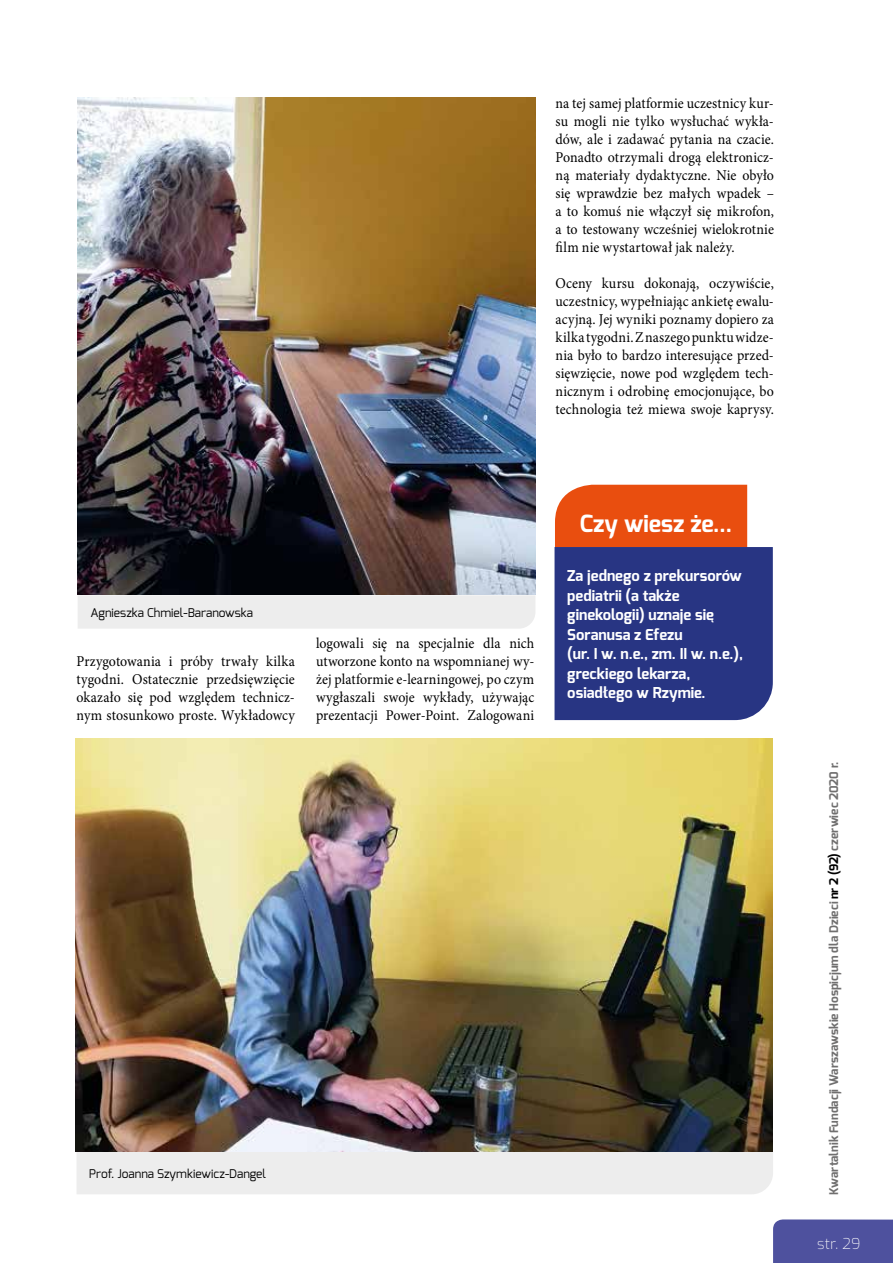
<style>
.page{position:relative;width:893px;height:1263px;background:#fff}
.page>*{position:absolute;margin:0;border:0;box-sizing:border-box;transform-origin:0 0}
.t1{font:700 23.7px "Exo";color:#fff}
.t2{font:15px/18px "Minion Pro";letter-spacing:.005em;color:#000;text-align:justify;scale:.93 1}
.t3{font:700 15px/19.5px "Exo";color:#fff}
.t4{font:200 15px "Exo";color:#fff}
.t5{font:700 12px "Exo";color:#706f6f}
.t6{font:12px "Exo";color:#000}
.s1{color:#000}
</style>
<div class="page">
<div style="left:773px;top:1219px;width:120px;height:44px;background:#4e519e"></div>
<div style="left:77px;top:1151px;width:696px;height:43px;background:#ededed"></div>
<img style="left:76px;top:738px;width:697px;height:413px">
<div style="left:78px;top:595px;width:457px;height:34px;background:#ededed"></div>
<img style="left:78px;top:97px;width:457px;height:497px">
<svg style="left:555px;top:485px;width:218px;height:235px;background:#5d436e"></svg>
<p class="t2" style="left:556px;top:94px;width:236px">na tej samej platformie uczestnicy kur&shy;su mogli nie tylko wysłuchać wykła&shy;dów, ale i zadawać pytania na czacie.<br>Ponadto otrzymali drogą elektronicz&shy;ną materiały dydaktyczne. Nie obyło się wprawdzie bez małych wpadek – a to komuś nie włączył się mikrofon, a to testowany wcześniej wielokrotnie film nie wystartował jak należy.</p>
<p class="t2" style="left:556px;top:274px;width:236px">Oceny kursu dokonają, oczywiście, uczestnicy, wypełniając ankietę ewalu&shy;acyjną. Jej wyniki poznamy dopiero za kilka tygodni. Z naszego punktu widze&shy;nia było to bardzo interesujące przed&shy;sięwzięcie, nowe pod względem tech&shy;nicznym i odrobinę emocjonujące, bo technologia też miewa swoje kaprysy.</p>
<p class="t6" style="left:90px;top:605px;width:164px">Agnieszka Chmiel-Baranowska</p>
<p class="t2" style="left:77px;top:652px;width:236px">Przygotowania i próby trwały kilka tygodni. Ostatecznie przedsięwzięcie okazało się pod względem technicz&shy;nym stosunkowo proste. Wykładowcy</p>
<p class="t2" style="left:316px;top:634px;width:236px">logowali się na specjalnie dla nich utworzone konto na wspomnianej wy&shy;żej platformie e-learningowej, po czym wygłaszali swoje wykłady, używając prezentacji Power-Point. Zalogowani</p>
<h1 class="t1" style="left:580px;top:508px;width:154px">Czy wiesz że...</h1>
<p class="t3" style="left:567px;top:566px;width:177px">Za jednego z prekursorów pediatrii (a także ginekologii) uznaje się<br>Soranusa z Efezu<br>(ur. I w. n.e., zm. II w. n.e.), greckiego lekarza, osiadłego w Rzymie.</p>
<p class="t6" style="left:89px;top:1166px;width:178px">Prof. Joanna Szymkiewicz-Dangel</p>
<p class="t5" style="left:826px;top:1195px;width:435px;rotate:-90deg">Kwartalnik Fundacji Warszawskie Hospicjum dla Dzieci <span class="s1">nr 2 (92)</span> czerwiec 2020 r.</p>
<p class="t4" style="left:817px;top:1232px;width:45px">str. 29</p>
</div>
